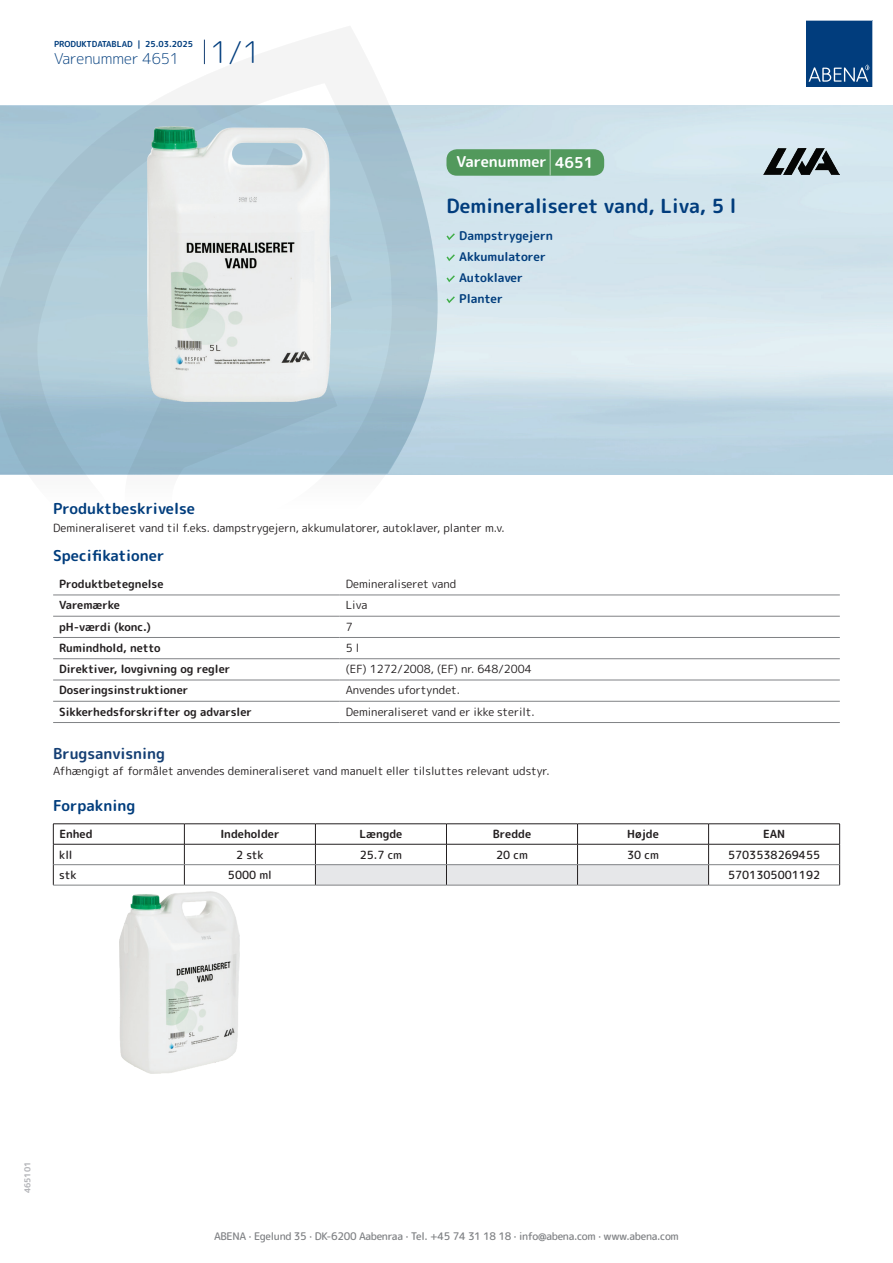
<style>
.page{position:relative;width:893px;height:1263px;background:#fff}
.page>*{position:absolute;margin:0;border:0;box-sizing:border-box;transform-origin:0 0}
.t1{font:700 19.5px "Rounded Mplus 1 c";color:#013d7d}
.t2{font:700 15px "Rounded Mplus 1 c";color:#013d7d}
.t3{font:300 15px "Rounded Mplus 1 c";color:#013d7d}
.t4{font:700 15px "Rounded Mplus 1 c";color:#fff}
.t5{font:700 15px "Rounded Mplus 1 c";color:#153f74}
.t6{font:700 12px/21px "Rounded Mplus 1 c";color:#013d7d}
.t7{font:11.25px "Rounded Mplus 1 c";color:#231f20}
.t8{font:700 11.25px "Rounded Mplus 1 c";color:#231f20}
.t9{font:500 11.25px "Rounded Mplus 1 c";color:#231f20}
.t10{font:500 10.5px "Rounded Mplus 1 c";letter-spacing:-.03em;color:#808285}
.t11{font:700 8.25px "Rounded Mplus 1 c";color:#013d7d}
.t12{font:700 8.25px "Rounded Mplus 1 c";color:#b2b3b7}
.s1{font-size:30px}
.s2{font-size:25.5px}
</style>
<div class="page">
<img style="left:439px;top:106px;width:454px;height:368px">
<svg style="left:0;top:26px;width:439px;height:569px"></svg>
<svg style="left:0;top:106px;width:438px;height:368px;background:#a6c4d3"></svg>
<svg style="left:204px;top:40px;width:1px;height:24px"></svg>
<svg style="left:806px;top:20px;width:67px;height:67px;background:#144b86"></svg>
<img style="left:147px;top:127px;width:184px;height:275px">
<hr style="left:53px;top:595px;width:287px;height:1px;background:#808285">
<hr style="left:340px;top:595px;width:500px;height:1px;background:#808285">
<hr style="left:53px;top:616px;width:287px;height:1px;background:#808285">
<hr style="left:340px;top:616px;width:500px;height:1px;background:#808285">
<hr style="left:53px;top:637px;width:287px;height:1px;background:#808285">
<hr style="left:340px;top:637px;width:500px;height:1px;background:#808285">
<hr style="left:53px;top:658px;width:287px;height:1px;background:#808285">
<hr style="left:340px;top:658px;width:500px;height:1px;background:#808285">
<hr style="left:53px;top:680px;width:287px;height:1px;background:#808285">
<hr style="left:340px;top:680px;width:500px;height:1px;background:#808285">
<hr style="left:53px;top:701px;width:287px;height:1px;background:#808285">
<hr style="left:340px;top:701px;width:500px;height:1px;background:#808285">
<hr style="left:53px;top:722px;width:287px;height:1px;background:#808285">
<hr style="left:340px;top:722px;width:500px;height:1px;background:#808285">
<hr style="left:53px;top:823px;width:131px;height:1px;background:#231f20">
<hr style="left:184px;top:823px;width:131px;height:1px;background:#231f20">
<hr style="left:315px;top:823px;width:131px;height:1px;background:#231f20">
<hr style="left:446px;top:823px;width:131px;height:1px;background:#231f20">
<hr style="left:577px;top:823px;width:132px;height:1px;background:#231f20">
<hr style="left:709px;top:823px;width:131px;height:1px;background:#231f20">
<hr style="left:53px;top:844px;width:131px;height:1px;background:#231f20">
<hr style="left:184px;top:844px;width:131px;height:1px;background:#231f20">
<hr style="left:709px;top:844px;width:131px;height:1px;background:#231f20">
<svg style="left:53px;top:824px;width:1px;height:61px"></svg>
<svg style="left:184px;top:824px;width:1px;height:61px"></svg>
<svg style="left:315px;top:824px;width:394px;height:61px"></svg>
<svg style="left:839px;top:824px;width:1px;height:61px"></svg>
<hr style="left:54px;top:864px;width:130px;height:1px;background:#808285">
<hr style="left:184px;top:864px;width:131px;height:1px;background:#808285">
<hr style="left:315px;top:864px;width:131px;height:1px;background:#808285">
<hr style="left:446px;top:864px;width:131px;height:1px;background:#808285">
<hr style="left:577px;top:864px;width:132px;height:1px;background:#808285">
<hr style="left:709px;top:864px;width:130px;height:1px;background:#808285">
<hr style="left:53px;top:885px;width:131px;height:1px;background:#808285">
<hr style="left:184px;top:885px;width:131px;height:1px;background:#808285">
<hr style="left:315px;top:885px;width:131px;height:1px;background:#808285">
<hr style="left:446px;top:885px;width:131px;height:1px;background:#808285">
<hr style="left:577px;top:885px;width:132px;height:1px;background:#808285">
<hr style="left:709px;top:885px;width:131px;height:1px;background:#808285">
<img style="left:120px;top:891px;width:120px;height:183px">
<svg style="left:446px;top:233px;width:9px;height:7px"></svg>
<svg style="left:446px;top:254px;width:9px;height:7px"></svg>
<svg style="left:446px;top:275px;width:9px;height:7px"></svg>
<svg style="left:446px;top:296px;width:9px;height:7px"></svg>
<div style="left:446px;top:149px;width:158px;height:27px;background:#52995c;border-radius:10px"></div>
<img style="left:763px;top:148px;width:77px;height:26px">
<p class="t11" style="left:54px;top:38px;width:141px">PRODUKTDATABLAD | 25.03.2025</p>
<h2 class="t3" style="left:54px;top:48px;width:208px">Varenummer 4651 <span class="s1">1/1</span></h2>
<h2 class="t4" style="left:457px;top:151px;width:138px">Varenummer <span class="s2">|</span> 4651</h2>
<h1 class="t1" style="left:446px;top:192px;width:291px">Demineraliseret vand, Liva, 5 l</h1>
<p class="t6" style="left:459px;top:225px;width:95px">Dampstrygejern<br>Akkumulatorer<br>Autoklaver<br>Planter</p>
<h2 class="t2" style="left:53px;top:498px;width:143px">Produktbeskrivelse</h2>
<p class="t7" style="left:53px;top:520px;width:453px">Demineraliseret vand til f.eks. dampstrygejern, akkumulatorer, autoklaver, planter m.v.</p>
<h2 class="t2" style="left:53px;top:545px;width:113px">Specifikationer</h2>
<p class="t8" style="left:59px;top:576px;width:106px">Produktbetegnelse</p>
<p class="t7" style="left:346px;top:576px;width:112px">Demineraliseret vand</p>
<p class="t8" style="left:59px;top:597px;width:62px">Varemærke</p>
<p class="t7" style="left:346px;top:597px;width:23px">Liva</p>
<p class="t8" style="left:59px;top:618px;width:93px">pH-værdi (konc.)</p>
<p class="t7" style="left:346px;top:618px;width:8px">7</p>
<p class="t8" style="left:59px;top:640px;width:103px">Rumindhold, netto</p>
<p class="t7" style="left:346px;top:640px;width:15px">5 l</p>
<p class="t8" style="left:59px;top:661px;width:173px">Direktiver, lovgivning og regler</p>
<p class="t7" style="left:346px;top:661px;width:188px">(EF) 1272/2008, (EF) nr. 648/2004</p>
<p class="t8" style="left:59px;top:682px;width:131px">Doseringsinstruktioner</p>
<p class="t7" style="left:346px;top:682px;width:116px">Anvendes ufortyndet.</p>
<p class="t8" style="left:59px;top:704px;width:194px">Sikkerhedsforskrifter og advarsler</p>
<p class="t7" style="left:346px;top:704px;width:190px">Demineraliseret vand er ikke sterilt.</p>
<h2 class="t5" style="left:53px;top:743px;width:113px">Brugsanvisning</h2>
<p class="t7" style="left:53px;top:763px;width:498px">Afhængigt af formålet anvendes demineraliseret vand manuelt eller tilsluttes relevant udstyr.</p>
<h2 class="t2" style="left:53px;top:795px;width:84px">Forpakning</h2>
<p class="t8" style="left:59px;top:826px;width:35px">Enhed</p>
<p class="t8" style="left:220px;top:826px;width:61px">Indeholder</p>
<p class="t8" style="left:359px;top:826px;width:44px">Længde</p>
<p class="t8" style="left:493px;top:826px;width:40px">Bredde</p>
<p class="t8" style="left:627px;top:826px;width:33px">Højde</p>
<p class="t8" style="left:763px;top:826px;width:24px">EAN</p>
<p class="t9" style="left:59px;top:846px;width:15px">kll</p>
<p class="t9" style="left:236px;top:846px;width:29px">2 stk</p>
<p class="t9" style="left:360px;top:846px;width:44px">25.7 cm</p>
<p class="t9" style="left:496px;top:846px;width:33px">20 cm</p>
<p class="t9" style="left:627px;top:846px;width:33px">30 cm</p>
<p class="t9" style="left:728px;top:846px;width:94px">5703538269455</p>
<p class="t9" style="left:59px;top:867px;width:19px">stk</p>
<p class="t9" style="left:228px;top:867px;width:45px">5000 ml</p>
<p class="t9" style="left:728px;top:867px;width:94px">5701305001192</p>
<p class="t12" style="left:22px;top:1193px;width:33px;rotate:-90deg">465101</p>
<p class="t10" style="left:214px;top:1229px;width:466px">ABENA · Egelund 35 · DK-6200 Aabenraa · Tel. +45 74 31 18 18 · info@abena.com · www.abena.com</p>
</div>
